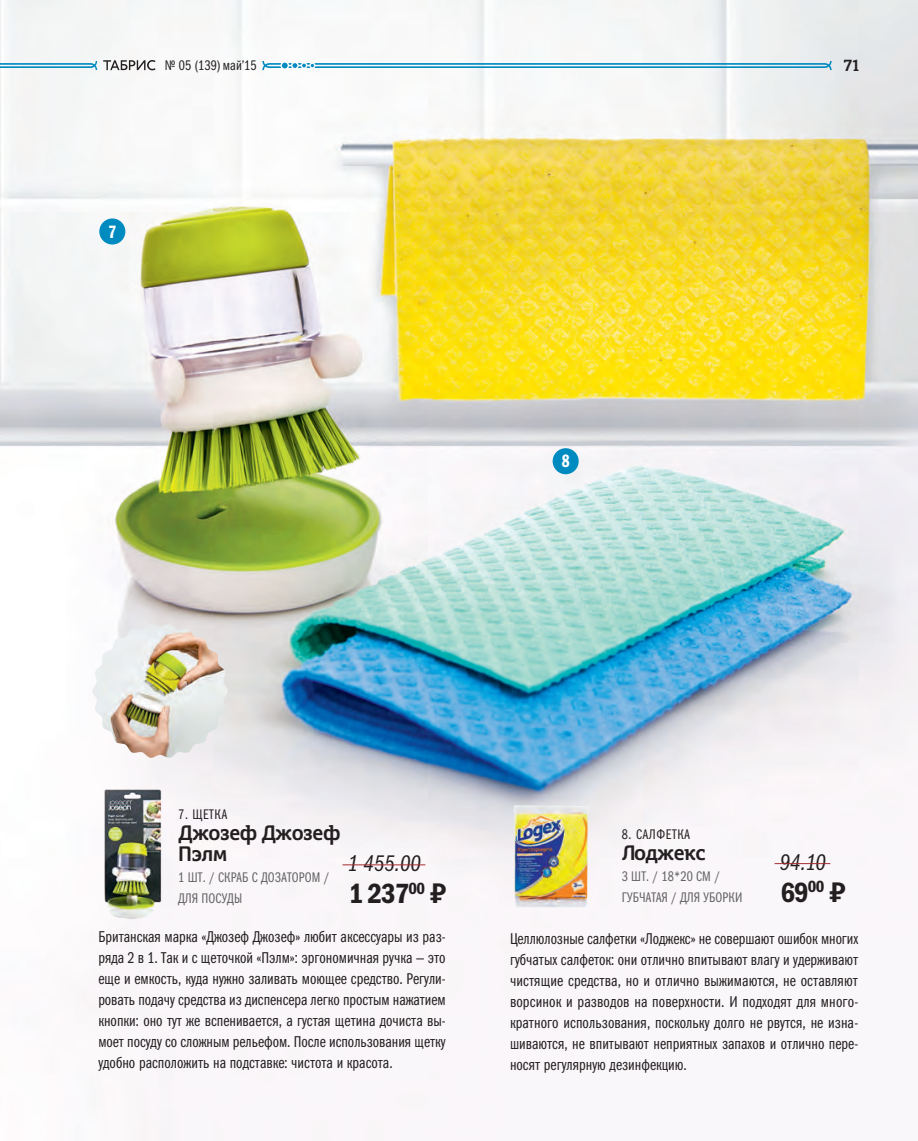
<style>
.page{position:relative;width:918px;height:1141px;background:#fff}
.page>*{position:absolute;margin:0;border:0;box-sizing:border-box;transform-origin:0 0}
.t1{font:28px "Franklin Gothic Demi Cond C";color:#231f20}
.t2{font:700 22.75px/21px "Mir";letter-spacing:-.02em;color:#231f20}
.t3{font:italic 22.75px "Franklin Gothic Book Cmp C";color:#231f20}
.t4{font:18.03px "Franklin Gothic Demi Cmp C";color:#fff}
.t5{font:700 17.5px "Mir";color:#231f20}
.Выносы{font:15.75px/21px "Franklin Gothic Book Cmp ITC";color:#231f20;text-align:justify}
.t6{font:14px/21px "Franklin Gothic Book Cmp ITC";letter-spacing:.01em;color:#636366}
.t7{font:14px "Franklin Gothic Book Cmp ITC";letter-spacing:.05em;color:#231f20}
.t8{font:14px "Franklin Gothic Book Cmp ITC";letter-spacing:.015em;color:#231f20}
.s1{font-family:"PT Rouble Sans"}
</style>
<div class="page">
<img style="left:0;top:0;width:918px;height:1141px">
<svg style="left:0;top:61px;width:97px;height:9px"></svg>
<div style="left:99px;top:218px;width:26px;height:27px;background:#008bc0;border-radius:50%"></div>
<div style="left:552px;top:448px;width:27px;height:26px;background:#008bc0;border-radius:50%"></div>
<svg style="left:262px;top:61px;width:569px;height:9px"></svg>
<svg style="left:103px;top:60px;width:53px;height:10px"></svg>
<hr style="left:342px;top:864px;width:83px;height:1px;background:#a42c31">
<hr style="left:774px;top:863px;width:56px;height:1px;background:#a42c31">
<img style="left:92px;top:624px;width:136px;height:134px">
<img style="left:507px;top:801px;width:88px;height:112px">
<img style="left:97px;top:785px;width:71px;height:137px">
<p class="t8" style="left:165px;top:58px;width:93px">№ 05 (139) май’15</p>
<p class="t5" style="left:844px;top:55px;width:17px">71</p>
<p class="t4" style="left:108px;top:221px;width:9px">7</p>
<p class="t4" style="left:562px;top:451px;width:9px">8</p>
<p class="t7" style="left:178px;top:806px;width:50px">7. ЩЕТКА</p>
<p class="t2" style="left:178px;top:822px;width:164px">Джозеф Джозеф<br>Пэлм</p>
<p class="t6" style="left:178px;top:867px;width:153px">1 ШТ. / СКРАБ С ДОЗАТОРОМ /<br>ДЛЯ ПОСУДЫ</p>
<p class="t1" style="left:348px;top:878px;width:100px">1 237<sup>00</sup> <span class="s1">Й</span></p>
<p class="t3" style="left:348px;top:851px;width:74px">1 455.00</p>
<p class="t7" style="left:622px;top:826px;width:70px">8. САЛФЕТКА</p>
<p class="t2" style="left:621px;top:842px;width:86px">Лоджекс</p>
<p class="t6" style="left:622px;top:866px;width:122px">3 ШТ. / 18*20 СМ /<br>ГУБЧАТАЯ / ДЛЯ УБОРКИ</p>
<p class="t1" style="left:780px;top:876px;width:67px">69<sup>00</sup> <span class="s1">Й</span></p>
<p class="t3" style="left:780px;top:850px;width:47px">94.10</p>
<p class="Выносы" style="left:98px;top:926px;width:349px">Британская марка «Джозеф Джозеф» любит аксессуары из раз&shy;ряда 2 в 1. Так и с щеточкой «Пэлм»: эргономичная ручка — это еще и емкость, куда нужно заливать моющее средство. Регули&shy;ровать подачу средства из диспенсера легко простым нажатием кнопки: оно тут же вспенивается, а густая щетина дочиста вы&shy;моет посуду со сложным рельефом. После использования щетку удобно расположить на подставке: чистота и красота.</p>
<p class="Выносы" style="left:510px;top:928px;width:350px">Целлюлозные салфетки «Лоджекс» не совершают ошибок многих губчатых салфеток: они отлично впитывают влагу и удерживают чистящие средства, но и отлично выжимаются, не оставляют ворсинок и разводов на поверхности. И подходят для много&shy;кратного использования, поскольку долго не рвутся, не изна&shy;шиваются, не впитывают неприятных запахов и отлично пере&shy;носят регулярную дезинфекцию.</p>
</div>
